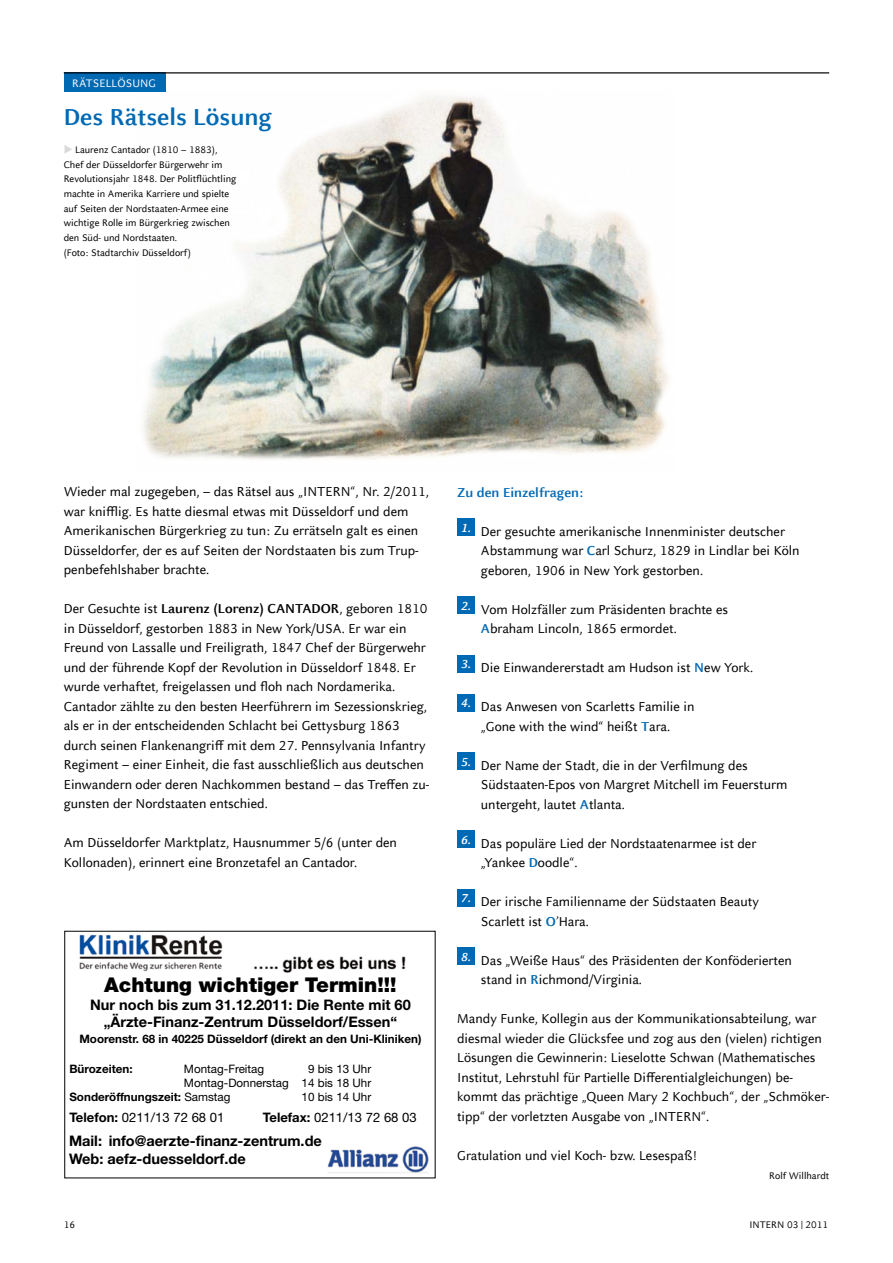
<style>
.page{position:relative;width:893px;height:1263px;background:#fff}
.page>*{position:absolute;margin:0;border:0;box-sizing:border-box;transform-origin:0 0}
.t1{font:700 25.5px "Celeste Sans Offc Pro";color:#0069b4}
.t2{font:900 20.4px "Helvetica Neue";color:#000}
.t3{font:700 14.55px/17.4px "Helvetica Neue";color:#000;text-align:center}
.t4{font:14.25px/19.5px "Celeste Sans Offc Pro";color:#000}
.t5{font:700 14.25px "Celeste Sans Offc Pro";color:#0069b4}
.t6{font:13.05px "Helvetica Neue";color:#000}
.t7{font:12px "Celeste Sans Offc Pro";letter-spacing:.005em;color:#fff}
.t8{font:700 11.7px "Helvetica Neue";color:#000}
.t9{font:11.7px "Helvetica Neue";color:#000}
.t10{font:10.5px/14.7px "Celeste Sans Offc Pro";color:#000}
.s1{color:#dadada}
.s2{font-weight:700}
.s3{font-weight:400}
.s4{font-weight:700;color:#0069b4}
</style>
<div class="page">
<img style="left:143px;top:96px;width:526px;height:363px">
<div style="left:64px;top:72px;width:102px;height:20px;background:#0069b4"></div>
<hr style="left:64px;top:72px;width:765px;height:1px;background:#000">
<img style="left:79px;top:934px;width:350px;height:239px">
<div style="left:69px;top:978px;width:362px;height:157px;background:#fff"></div>
<div style="left:69px;top:1136px;width:255px;height:38px;background:#fff"></div>
<div style="left:458px;top:519px;width:17px;height:17px;background:#0069b4"></div>
<div style="left:458px;top:597px;width:17px;height:17px;background:#0069b4"></div>
<div style="left:458px;top:655px;width:17px;height:17px;background:#0069b4"></div>
<div style="left:458px;top:694px;width:17px;height:17px;background:#0069b4"></div>
<div style="left:458px;top:753px;width:17px;height:17px;background:#0069b4"></div>
<div style="left:458px;top:831px;width:17px;height:17px;background:#0069b4"></div>
<div style="left:458px;top:889px;width:17px;height:17px;background:#0069b4"></div>
<div style="left:458px;top:948px;width:17px;height:17px;background:#0069b4"></div>
<p class="t7" style="left:72px;top:75px;width:85px">RÄTSELLÖSUNG</p>
<h1 class="t1" style="left:64px;top:101px;width:210px">Des Rätsels Lösung</h1>
<p class="t10" style="left:64px;top:142px;width:174px"><span class="s1">◆</span> Laurenz Cantador (1810 – 1883), Chef der Düsseldorfer Bürgerwehr im Revolutionsjahr 1848. Der Politflüchtling machte in Amerika Karriere und spielte auf Seiten der Nordstaaten-Armee eine wichtige Rolle im Bürgerkrieg zwischen den Süd- und Nordstaaten.<br>(Foto: Stadtarchiv Düsseldorf)</p>
<p class="t4" style="left:64px;top:482px;width:367px">Wieder mal zugegeben, – das Rätsel aus „INTERN“, Nr. 2/2011, war knifflig. Es hatte diesmal etwas mit Düsseldorf und dem Amerikanischen Bürgerkrieg zu tun: Zu errätseln galt es einen Düsseldorfer, der es auf Seiten der Nordstaaten bis zum Trup&shy;penbefehlshaber brachte.</p>
<p class="t4" style="left:64px;top:599px;width:367px">Der Gesuchte ist <span class="s2">Laurenz (Lorenz) CANTADOR</span>, geboren 1810 in Düsseldorf, gestorben 1883 in New York/USA. Er war ein Freund von Lassalle und Freiligrath, 1847 Chef der Bürgerwehr und der führende Kopf der Revolution in Düsseldorf 1848. Er wurde verhaftet, freigelassen und floh nach Nordamerika.<br>Cantador zählte zu den besten Heerführern im Sezessionskrieg, als er in der entscheidenden Schlacht bei Gettysburg 1863 durch seinen Flankenangriff mit dem 27. Pennsylvania Infantry Regiment – einer Einheit, die fast ausschließlich aus deutschen Einwandern oder deren Nachkommen bestand – das Treffen zu&shy;gunsten der Nordstaaten entschied.</p>
<p class="t4" style="left:64px;top:833px;width:335px">Am Düsseldorfer Marktplatz, Hausnummer 5/6 (unter den<br>Kollonaden), erinnert eine Bronzetafel an Cantador.</p>
<h2 class="t2" style="left:104px;top:973px;width:294px">Achtung wichtiger Termin!!!</h2>
<p class="t3" style="left:90px;top:996px;width:322px">Nur noch bis zum 31.12.2011: Die Rente mit 60 „Ärzte-Finanz-Zentrum Düsseldorf/Essen“</p>
<p class="t8" style="left:79px;top:1032px;width:344px">Moorenstr. 68 in 40225 Düsseldorf (direkt an den Uni-Kliniken)</p>
<p class="t8" style="left:69px;top:1061px;width:65px">Bürozeiten:</p>
<p class="t9" style="left:184px;top:1061px;width:82px">Montag-Freitag</p>
<p class="t9" style="left:308px;top:1061px;width:65px">9 bis 13 Uhr</p>
<p class="t9" style="left:184px;top:1075px;width:189px">Montag-Donnerstag 14 bis 18 Uhr</p>
<p class="t8" style="left:69px;top:1089px;width:163px">Sonderöffnungszeit: <span class="s3">Samstag</span></p>
<p class="t9" style="left:302px;top:1089px;width:71px">10 bis 14 Uhr</p>
<p class="t6" style="left:69px;top:1110px;width:157px"><span class="s2">Telefon:</span> 0211/13 72 68 01</p>
<p class="t6" style="left:263px;top:1110px;width:155px"><span class="s2">Telefax:</span> 0211/13 72 68 03</p>
<p class="t3" style="left:69px;top:1132px;width:254px;text-align:left">Mail: info@aerzte-finanz-zentrum.de<br>Web: aefz-duesseldorf.de</p>
<p class="t5" style="left:457px;top:483px;width:128px">Zu den Einzelfragen:</p>
<p class="t4" style="left:481px;top:521px;width:320px;text-indent:-20px"><sup>1.</sup> Der gesuchte amerikanische Innenminister deutscher<br>Abstammung war <span class="s4">C</span>arl Schurz, 1829 in Lindlar bei Köln geboren, 1906 in New York gestorben.</p>
<p class="t4" style="left:481px;top:599px;width:249px;text-indent:-20px"><sup>2.</sup> Vom Holzfäller zum Präsidenten brachte es<br><span class="s4">A</span>braham Lincoln, 1865 ermordet.</p>
<p class="t4" style="left:461px;top:658px;width:293px"><sup>3.</sup> Die Einwandererstadt am Hudson ist <span class="s4">N</span>ew York.</p>
<p class="t4" style="left:461px;top:697px;width:235px;text-align:center"><sup>4.</sup> Das Anwesen von Scarletts Familie in „Gone with the wind“ heißt <span class="s4">T</span>ara.</p>
<p class="t4" style="left:481px;top:755px;width:308px;text-indent:-20px"><sup>5.</sup> Der Name der Stadt, die in der Verfilmung des<br>Südstaaten-Epos von Margret Mitchell im Feuersturm untergeht, lautet <span class="s4">A</span>tlanta.</p>
<p class="t4" style="left:481px;top:833px;width:277px;text-indent:-20px"><sup>6.</sup> Das populäre Lied der Nordstaatenarmee ist der „Yankee <span class="s4">D</span>oodle“.</p>
<p class="t4" style="left:481px;top:892px;width:280px;text-indent:-20px"><sup>7.</sup> Der irische Familienname der Südstaaten Beauty<br>Scarlett ist <span class="s4">O</span>’Hara.</p>
<p class="t4" style="left:481px;top:950px;width:312px;text-indent:-20px"><sup>8.</sup> Das „Weiße Haus“ des Präsidenten der Konföderierten stand in <span class="s4">R</span>ichmond/Virginia.</p>
<p class="t4" style="left:457px;top:1009px;width:373px">Mandy Funke, Kollegin aus der Kommunikationsabteilung, war diesmal wieder die Glücksfee und zog aus den (vielen) richtigen Lösungen die Gewinnerin: Lieselotte Schwan (Mathematisches Institut, Lehrstuhl für Partielle Differentialgleichungen) be&shy;kommt das prächtige „Queen Mary 2 Kochbuch“, der „Schmöker&shy;tipp“ der vorletzten Ausgabe von „INTERN“.</p>
<p class="t4" style="left:457px;top:1145px;width:241px">Gratulation und viel Koch- bzw. Lesespaß!</p>
<p class="t10" style="left:769px;top:1168px;width:61px">Rolf Willhardt</p>
<p class="t10" style="left:64px;top:1217px;width:13px">16</p>
<p class="t10" style="left:749px;top:1217px;width:80px">INTERN 03 | 2011</p>
</div>
